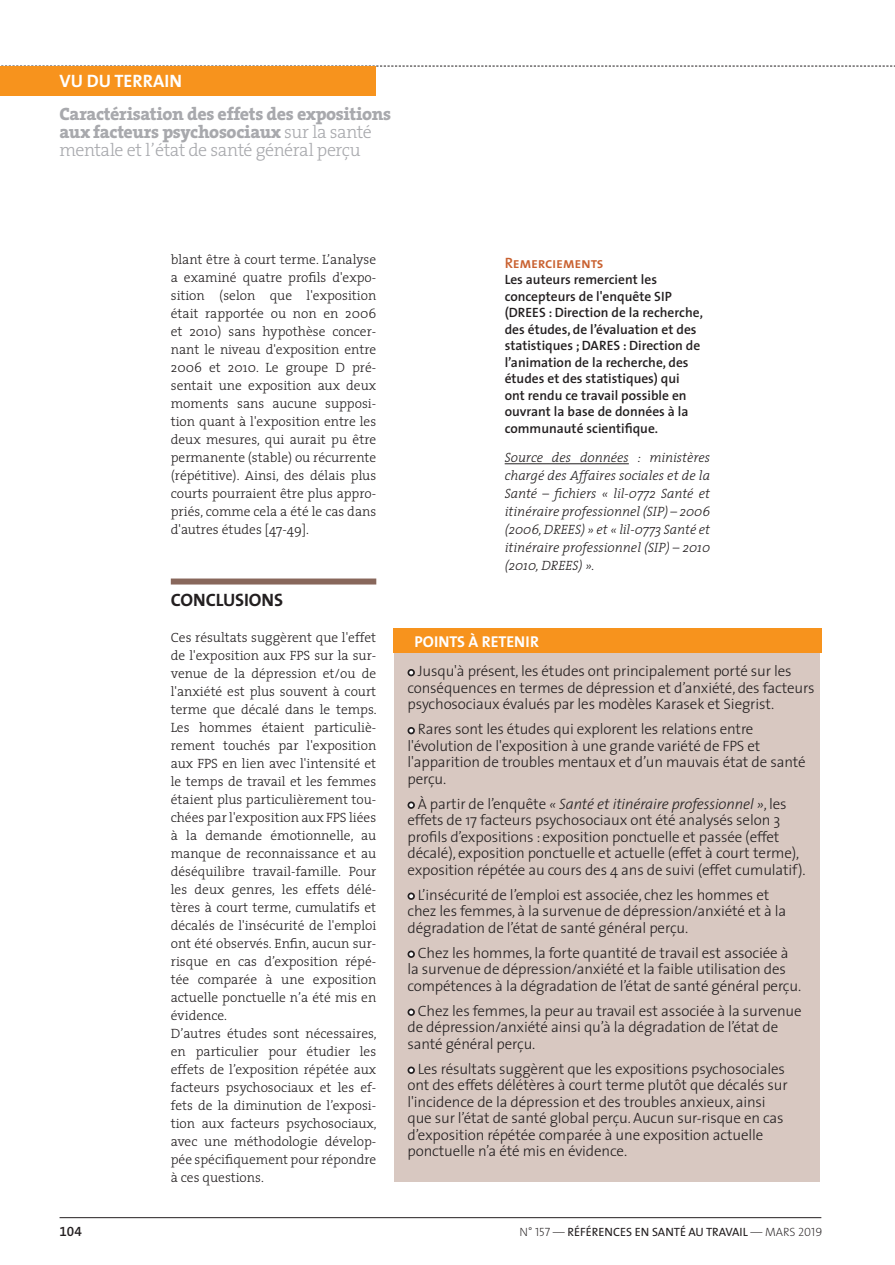
<style>
.page{position:relative;width:895px;height:1265px;background:#fff}
.page>*{position:absolute;margin:0;border:0;box-sizing:border-box;transform-origin:0 0}
.t1{font:800 18px/18px "The Serif";letter-spacing:-.02em;color:#a8a9ad}
.t2{font:700 18px "The Sans";color:#fff}
.t3{font:18px "The Sans Bold Caps";letter-spacing:-.005em;color:#231f20}
.t4{font:15.75px "The Sans Bold Caps";color:#fff}
.t5{font:300 15px/16.5px "The Sans";letter-spacing:-.01em;color:#231f20}
.t6{font:15px "The Sans Semi Bold Caps";letter-spacing:-.02em;color:#c96130}
.t7{font:300 13.5px/18px "The Serif";color:#231f20;text-align:justify}
.t8{font:600 13.5px/16.5px "The Sans";color:#231f20}
.t9{font:italic 300 13.5px/18px "The Serif";color:#231f20;text-align:justify}
.t10{font:13.5px "The Sans Semi Bold Expert";color:#231f20}
.t11{font:12px "The Sans";color:#231f20}
.s1{font-weight:300}
.s2{font-style:italic}
.s3{font-family:"The Sans Extra Light Caps"}
</style>
<div class="page">
<hr style="left:59px;top:1217px;width:762px;height:1px;background:#231f20">
<svg style="left:376px;top:66px;width:518px;height:1px"></svg>
<div style="left:0;top:66px;width:376px;height:29px;background:#f7931d"></div>
<div style="left:171px;top:578px;width:205px;height:6px;background:#88675b"></div>
<hr style="left:504px;top:463px;width:124px;height:1px;background:#231f20">
<div style="left:394px;top:641px;width:426px;height:540px;background:#d8c8c1"></div>
<div style="left:393px;top:629px;width:428px;height:24px;background:#f7931d"></div>
<div style="left:407px;top:669px;width:8px;height:7px;border:2px solid #231f20;border-radius:50%"></div>
<div style="left:407px;top:727px;width:8px;height:7px;border:2px solid #231f20;border-radius:50%"></div>
<div style="left:407px;top:801px;width:8px;height:8px;border:2px solid #231f20;border-radius:50%"></div>
<div style="left:407px;top:892px;width:8px;height:8px;border:2px solid #231f20;border-radius:50%"></div>
<div style="left:407px;top:950px;width:8px;height:8px;border:2px solid #231f20;border-radius:50%"></div>
<div style="left:407px;top:1008px;width:8px;height:8px;border:2px solid #231f20;border-radius:50%"></div>
<div style="left:407px;top:1066px;width:8px;height:8px;border:2px solid #231f20;border-radius:50%"></div>
<h1 class="t2" style="left:59px;top:66px;width:124px">VU DU TERRAIN</h1>
<h1 class="t1" style="left:59px;top:104px;width:333px">Caractérisation des effets des expositions aux facteurs psychosociaux <span class="s1">sur la santé mentale et l’état de santé général perçu</span></h1>
<p class="t7" style="left:171px;top:250px;width:207px">blant être à court terme. L’analyse a examiné quatre profils d'expo&shy;sition (selon que l'exposition était rapportée ou non en 2006 et 2010) sans hypothèse concer&shy;nant le niveau d'exposition entre 2006 et 2010. Le groupe D pré&shy;sentait une exposition aux deux moments sans aucune supposi&shy;tion quant à l'exposition entre les deux mesures, qui aurait pu être permanente (stable) ou récurrente (répétitive). Ainsi, des délais plus courts pourraient être plus appro&shy;priés, comme cela a été le cas dans d'autres études [47-49].</p>
<h1 class="t3" style="left:171px;top:585px;width:114px">CONCLUSIONS</h1>
<p class="t7" style="left:171px;top:628px;width:207px;text-align:left">Ces résultats suggèrent que l'effet de l'exposition aux FPS sur la sur&shy;venue de la dépression et/ou de l'anxiété est plus souvent à court terme que décalé dans le temps.<br>Les hommes étaient particuliè&shy;rement touchés par l'exposition aux FPS en lien avec l'intensité et le temps de travail et les femmes étaient plus particulièrement tou&shy;chées par l'exposition aux FPS liées à la demande émotionnelle, au manque de reconnaissance et au déséquilibre travail-famille. Pour les deux genres, les effets délé&shy;tères à court terme, cumulatifs et décalés de l'insécurité de l'emploi ont été observés. Enfin, aucun sur&shy;risque en cas d’exposition répé&shy;tée comparée à une exposition actuelle ponctuelle n’a été mis en évidence.<br>D’autres études sont nécessaires, en particulier pour étudier les effets de l’exposition répétée aux facteurs psychosociaux et les ef&shy;fets de la diminution de l’exposi&shy;tion aux facteurs psychosociaux, avec une méthodologie dévelop&shy;pée spécifiquement pour répondre à ces questions.</p>
<p class="t6" style="left:504px;top:250px;width:100px">Remerciements</p>
<p class="t8" style="left:504px;top:271px;width:200px">Les auteurs remercient les concepteurs de l'enquête SIP (DREES : Direction de la recherche, des études, de l’évaluation et des statistiques ; DARES : Direction de l’animation de la recherche, des études et des statistiques) qui ont rendu ce travail possible en ouvrant la base de données à la communauté scientifique.</p>
<p class="t9" style="left:504px;top:448px;width:207px">Source des données : ministères chargé des Affaires sociales et de la Santé – fichiers « lil-0772 Santé et itinéraire professionnel (SIP) – 2006 (2006, DREES) » et « lil-0773 Santé et itinéraire professionnel (SIP) – 2010 (2010, DREES) ».</p>
<p class="t4" style="left:414px;top:628px;width:126px">POINTS À RETENIR</p>
<p class="t5" style="left:407px;top:662px;width:408px;text-indent:10px">Jusqu'à présent, les études ont principalement porté sur les conséquences en termes de dépression et d’anxiété, des facteurs psychosociaux évalués par les modèles Karasek et Siegrist.</p>
<p class="t5" style="left:407px;top:720px;width:399px;text-indent:10px">Rares sont les études qui explorent les relations entre l'évolution de l'exposition à une grande variété de FPS et l'apparition de troubles mentaux et d’un mauvais état de santé perçu.</p>
<p class="t5" style="left:407px;top:795px;width:399px;text-indent:10px">À partir de l’enquête <span class="s2">« Santé et itinéraire professionnel »</span>, les effets de 17 facteurs psychosociaux ont été analysés selon 3 profils d’expositions : exposition ponctuelle et passée (effet décalé), exposition ponctuelle et actuelle (effet à court terme), exposition répétée au cours des 4 ans de suivi (effet cumulatif).</p>
<p class="t5" style="left:407px;top:886px;width:380px;text-indent:10px">L’insécurité de l’emploi est associée, chez les hommes et chez les femmes, à la survenue de dépression/anxiété et à la dégradation de l’état de santé général perçu.</p>
<p class="t5" style="left:407px;top:944px;width:395px;text-indent:10px">Chez les hommes, la forte quantité de travail est associée à la survenue de dépression/anxiété et la faible utilisation des compétences à la dégradation de l’état de santé général perçu.</p>
<p class="t5" style="left:407px;top:1002px;width:395px;text-indent:10px">Chez les femmes, la peur au travail est associée à la survenue de dépression/anxiété ainsi qu’à la dégradation de l’état de santé général perçu.</p>
<p class="t5" style="left:407px;top:1060px;width:381px;text-indent:10px">Les résultats suggèrent que les expositions psychosociales ont des effets délétères à court terme plutôt que décalés sur l'incidence de la dépression et des troubles anxieux, ainsi que sur l’état de santé global perçu. Aucun sur-risque en cas d’exposition répétée comparée à une exposition actuelle ponctuelle n’a été mis en évidence.</p>
<p class="t10" style="left:59px;top:1220px;width:24px">104</p>
<p class="t11" style="left:519px;top:1222px;width:304px"><span class="s3">N° 157 —</span> RÉFÉRENCES EN SANTÉ AU TRAVAIL <span class="s3">— MARS 2019</span></p>
</div>
